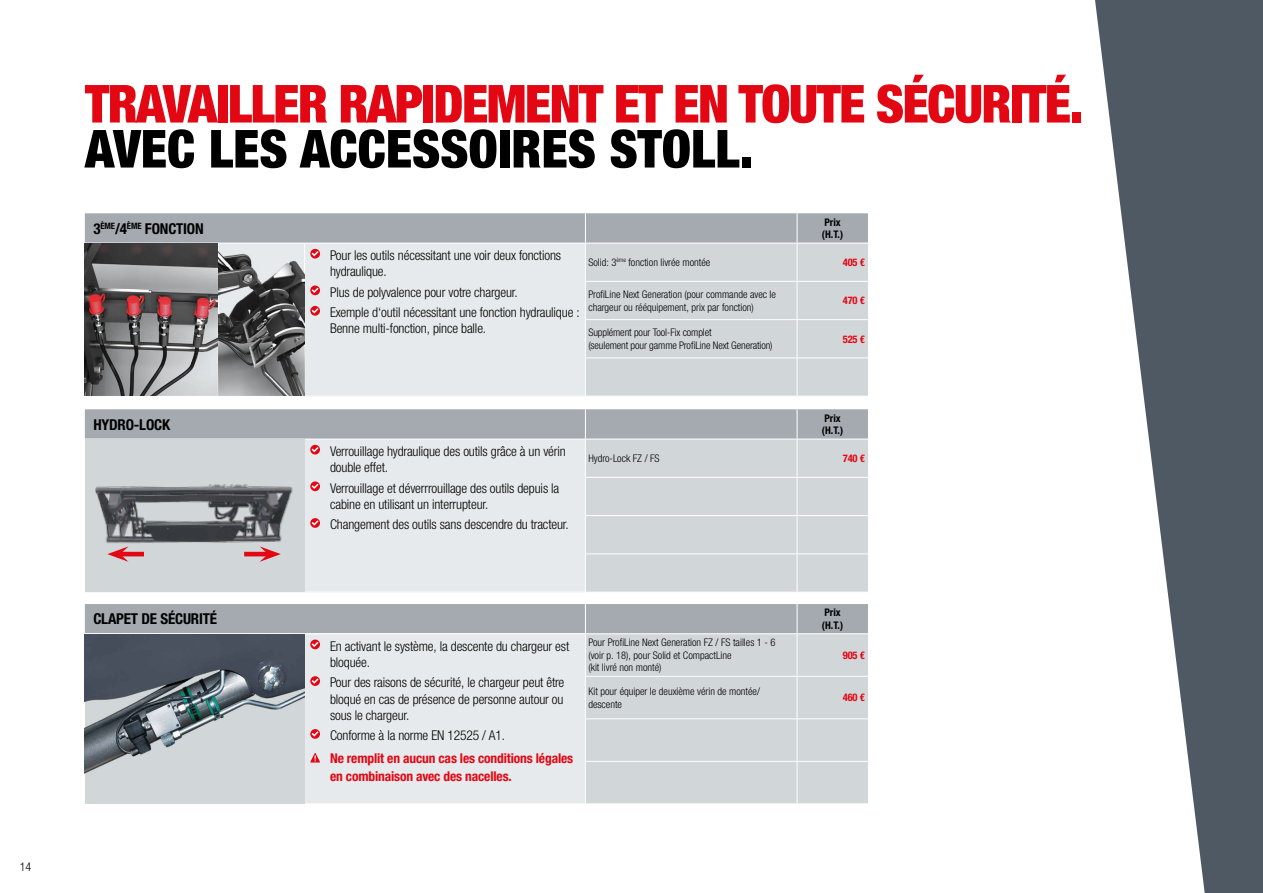
<style>
.page{position:relative;width:1263px;height:893px;background:#fff}
.page>*{position:absolute;margin:0;border:0;box-sizing:border-box;transform-origin:0 0}
.t1{font:900 condensed 52.5px "Helvetica Neue LTW1 G";letter-spacing:-.03em;color:#e30613}
.t2{font:900 condensed 52.5px "Helvetica Neue LTW1 G";color:#000}
.t3{font:700 condensed 15px "Helvetica Neue LTW1 G";letter-spacing:-.01em;color:#000}
.t4{font:300 condensed 13.5px/16.2px "Helvetica Neue LTW1 G";letter-spacing:-.01em;color:#000}
.t5{font:700 condensed 13.5px/18px "Helvetica Neue LTW1 G";letter-spacing:-.01em;color:#e30613}
.t6{font:300 condensed 12px "Helvetica Neue LTW1 G";color:#000}
.t7{font:300 condensed 10.5px/12.6px "Helvetica Neue LTW1 G";color:#000}
.t8{font:700 condensed 10.5px/12.6px "Helvetica Neue LTW1 G";color:#000}
.t9{font:700 condensed 10.5px "Helvetica Neue LTW1 G";letter-spacing:-.01em;color:#e30613}
</style>
<div class="page">
<svg style="left:1095px;top:0;width:168px;height:893px;fill:#4f5963"></svg>
<svg style="left:85px;top:213px;width:783px;height:183px;background:#bdbfc2"></svg>
<svg style="left:85px;top:409px;width:783px;height:183px;background:#c9cdd0"></svg>
<div style="left:305px;top:634px;width:280px;height:170px;background:#e7eaec"></div>
<div style="left:586px;top:634px;width:282px;height:169px;background:#d1d6d9"></div>
<div style="left:85px;top:604px;width:783px;height:29px;background:#a4aab0"></div>
<hr style="left:797px;top:634px;width:1px;height:42px;background:#fff">
<hr style="left:585px;top:676px;width:212px;height:1px;background:#fff">
<hr style="left:797px;top:676px;width:71px;height:1px;background:#fff">
<hr style="left:797px;top:677px;width:1px;height:41px;background:#fff">
<hr style="left:797px;top:719px;width:1px;height:42px;background:#fff">
<hr style="left:585px;top:718px;width:212px;height:1px;background:#fff">
<hr style="left:797px;top:718px;width:71px;height:1px;background:#fff">
<hr style="left:585px;top:761px;width:212px;height:1px;background:#fff">
<hr style="left:797px;top:761px;width:71px;height:1px;background:#fff">
<hr style="left:797px;top:762px;width:1px;height:41px;background:#fff">
<hr style="left:305px;top:803px;width:280px;height:1px;background:#fff">
<img style="left:85px;top:634px;width:219px;height:169px">
<svg style="left:310px;top:640px;width:10px;height:9px"></svg>
<svg style="left:312px;top:642px;width:7px;height:5px"></svg>
<svg style="left:310px;top:676px;width:10px;height:10px"></svg>
<svg style="left:312px;top:678px;width:7px;height:6px"></svg>
<svg style="left:310px;top:729px;width:10px;height:10px"></svg>
<svg style="left:312px;top:731px;width:7px;height:6px"></svg>
<svg style="left:310px;top:753px;width:10px;height:9px"></svg>
<p class="t6" style="left:20px;top:860px;width:13px">14</p>
<h1 class="t1" style="left:85px;top:73px;width:999px">TRAVAILLER RAPIDEMENT ET EN TOUTE SÉCURITÉ.</h1>
<h1 class="t2" style="left:85px;top:118px;width:670px">AVEC LES ACCESSOIRES STOLL.</h1>
<p class="t3" style="left:93px;top:219px;width:112px">3<sup>ÈME</sup>/4<sup>ÈME</sup> FONCTION</p>
<p class="t8" style="left:822px;top:216px;width:23px">Prix (H.T.)</p>
<p class="t4" style="left:330px;top:247px;width:233px">Pour les outils nécessitant une voir deux fonctions hydraulique.</p>
<p class="t4" style="left:330px;top:282px;width:251px;line-height:20.4px">Plus de polyvalence pour votre chargeur.<br>Exemple d‘outil nécessitant une fonction hydraulique :</p>
<p class="t4" style="left:330px;top:321px;width:158px">Benne multi-fonction, pince balle.</p>
<p class="t7" style="left:588px;top:256px;width:123px">Solid: 3<sup>ème</sup> fonction livrée montée</p>
<p class="t9" style="left:843px;top:256px;width:24px">405 €</p>
<p class="t7" style="left:588px;top:288px;width:189px">ProfiLine Next Generation (pour commande avec le chargeur ou rééquipement, prix par fonction)</p>
<p class="t9" style="left:843px;top:294px;width:24px">470 €</p>
<p class="t7" style="left:588px;top:326px;width:186px">Supplément pour Tool-Fix complet<br>(seulement pour gamme ProfiLine Next Generation)</p>
<p class="t9" style="left:843px;top:332px;width:24px">525 €</p>
<p class="t3" style="left:93px;top:415px;width:78px">HYDRO-LOCK</p>
<p class="t8" style="left:822px;top:412px;width:23px">Prix (H.T.)</p>
<p class="t4" style="left:330px;top:443px;width:237px">Verrouillage hydraulique des outils grâce à un vérin double effet.</p>
<p class="t4" style="left:330px;top:480px;width:231px">Verrouillage et déverrrouillage des outils depuis la cabine en utilisant un interrupteur.</p>
<p class="t4" style="left:330px;top:517px;width:240px">Changement des outils sans descendre du tracteur.</p>
<p class="t7" style="left:588px;top:452px;width:73px">Hydro-Lock FZ / FS</p>
<p class="t9" style="left:843px;top:452px;width:24px">740 €</p>
<p class="t3" style="left:93px;top:610px;width:125px">CLAPET DE SÉCURITÉ</p>
<p class="t8" style="left:822px;top:606px;width:23px">Prix (H.T.)</p>
<p class="t4" style="left:330px;top:638px;width:241px">En activant le système, la descente du chargeur est bloquée.</p>
<p class="t4" style="left:330px;top:675px;width:236px;text-align:justify">Pour des raisons de sécurité, le chargeur peut être bloqué en cas de présence de personne autour ou sous le chargeur.</p>
<p class="t4" style="left:330px;top:727px;width:177px">Conforme à la norme EN 12525 / A1.</p>
<p class="t5" style="left:330px;top:749px;width:245px">Ne remplit en aucun cas les conditions légales en combinaison avec des nacelles.</p>
<p class="t7" style="left:588px;top:636px;width:189px">Pour ProfiLine Next Generation FZ / FS tailles 1 - 6 (voir p. 18), pour Solid et CompactLine<br>(kit livré non monté)</p>
<p class="t9" style="left:843px;top:649px;width:24px">905 €</p>
<p class="t7" style="left:588px;top:685px;width:173px">Kit pour équiper le deuxième vérin de montée/ descente</p>
<p class="t9" style="left:843px;top:691px;width:24px">460 €</p>
</div>
